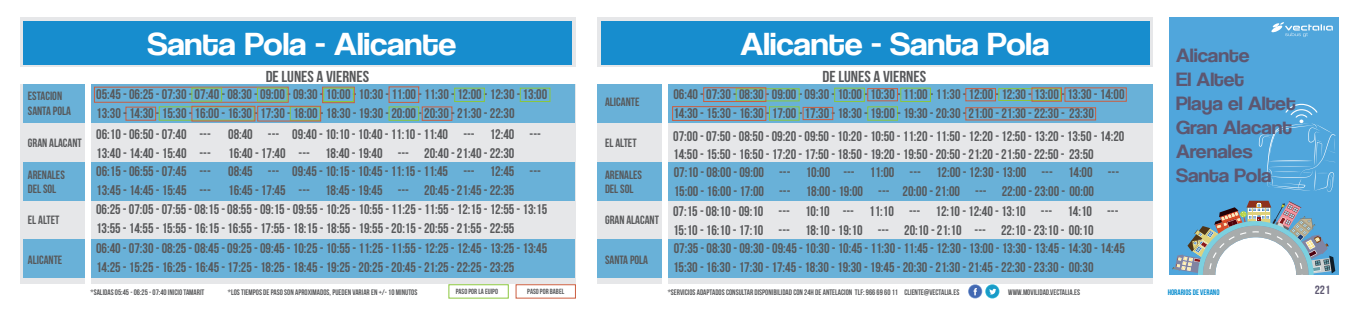
<style>
.page{position:relative;width:1364px;height:309px;background:#fff}
.page>*{position:absolute;margin:0;border:0;box-sizing:border-box;transform-origin:0 0}
.t1{font:33px "Coolvetica Rg";color:#fff;scale:1.09 1}
.t2{font:20px/24px "Coolvetica Rg";color:#5d5771;scale:1.08 1}
.t3{font:15.9px "Bebas Neue";color:#57585a;scale:1.07 1}
.t4{font:14px/19px "Bebas Neue";color:#57585a}
.t5{font:12px/14.4px "Bebas Neue";color:#57585a}
.t6{font:12px "Bebas Neue";color:#5d5771;scale:1.08 1}
.t7{font:8px "Bebas Neue";color:#57585a}
.t8{font:8px "Bebas Neue";color:#0089cd}
.t9{font:7.5px "Bebas Neue";color:#57585a}
</style>
<div class="page">
<svg style="left:968px;top:284px;width:14px;height:14px"></svg>
<div style="left:968px;top:285px;width:13px;height:13px;background:#4268b2;border-radius:50%"></div>
<svg style="left:973px;top:288px;width:4px;height:7px"></svg>
<svg style="left:985px;top:284px;width:14px;height:14px"></svg>
<div style="left:986px;top:285px;width:12px;height:13px;background:#199bc8;border-radius:50%"></div>
<svg style="left:989px;top:289px;width:7px;height:5px"></svg>
<div style="left:1168px;top:17px;width:170px;height:280px;background:#50a6dc"></div>
<svg style="left:1271px;top:22px;width:61px;height:15px"></svg>
<svg style="left:1258px;top:104px;width:77px;height:88px"></svg>
<img style="left:1172px;top:201px;width:163px;height:74px">
<div style="left:1166px;top:275px;width:177px;height:23px;background:#fff"></div>
<div style="left:20px;top:84px;width:555px;height:199px;background:#e6e7e9"></div>
<div style="left:20px;top:17px;width:555px;height:50px;background:linear-gradient(to right,#e6e7e9,#e6e7e9)"></div>
<div style="left:24px;top:84px;width:551px;height:39px;background:#69b1d8"></div>
<div style="left:24px;top:21px;width:548px;height:43px;background:#178dce"></div>
<div style="left:24px;top:162px;width:551px;height:39px;background:#69b1d8"></div>
<div style="left:24px;top:239px;width:551px;height:39px;background:#69b1d8"></div>
<div style="left:85px;top:70px;width:6px;height:217px;background:#fff"></div>
<div style="left:94px;top:87px;width:195px;height:16px;border:1px solid #cb5d3f"></div>
<div style="left:125px;top:107px;width:31px;height:14px;border:1px solid #cb5d3f"></div>
<div style="left:422px;top:106px;width:30px;height:15px;border:1px solid #cb5d3f"></div>
<div style="left:388px;top:86px;width:31px;height:17px;border:1px solid #cb5d3f"></div>
<div style="left:322px;top:87px;width:33px;height:16px;border:1px solid #cb5d3f"></div>
<div style="left:515px;top:284px;width:61px;height:15px;border:1px solid #cb5d3f"></div>
<div style="left:448px;top:284px;width:61px;height:15px;border:1px solid #8bc63e"></div>
<div style="left:597px;top:84px;width:555px;height:199px;background:#e6e7e9"></div>
<div style="left:597px;top:84px;width:555px;height:39px;background:#69b1d8"></div>
<div style="left:597px;top:162px;width:555px;height:39px;background:#69b1d8"></div>
<div style="left:597px;top:239px;width:555px;height:39px;background:#69b1d8"></div>
<div style="left:662px;top:70px;width:5px;height:217px;background:#fff"></div>
<div style="left:867px;top:106px;width:31px;height:15px;border:1px solid #8bc63e"></div>
<svg style="left:597px;top:17px;width:555px;height:50px;background:#c8dae5"></svg>
<div style="left:600px;top:21px;width:549px;height:43px;background:#178dce"></div>
<div style="left:454px;top:88px;width:31px;height:14px;border:1px solid #8bc63e"></div>
<div style="left:323px;top:88px;width:31px;height:14px;border:1px solid #8bc63e"></div>
<div style="left:257px;top:88px;width:31px;height:14px;border:1px solid #8bc63e"></div>
<div style="left:191px;top:88px;width:31px;height:14px;border:1px solid #8bc63e"></div>
<div style="left:998px;top:88px;width:63px;height:13px;border:1px solid #8bc63e"></div>
<div style="left:769px;top:106px;width:30px;height:15px;border:1px solid #8bc63e"></div>
<div style="left:900px;top:88px;width:31px;height:14px;border:1px solid #8bc63e"></div>
<div style="left:834px;top:88px;width:31px;height:14px;border:1px solid #8bc63e"></div>
<div style="left:735px;top:88px;width:64px;height:13px;border:1px solid #8bc63e"></div>
<div style="left:1064px;top:87px;width:62px;height:15px;border:1px solid #cb5d3f"></div>
<div style="left:1031px;top:87px;width:31px;height:15px;border:1px solid #cb5d3f"></div>
<div style="left:520px;top:88px;width:30px;height:14px;border:1px solid #8bc63e"></div>
<div style="left:388px;top:106px;width:31px;height:15px;border:1px solid #8bc63e"></div>
<div style="left:290px;top:106px;width:30px;height:15px;border:1px solid #8bc63e"></div>
<div style="left:159px;top:106px;width:96px;height:15px;border:1px solid #8bc63e"></div>
<div style="left:257px;top:106px;width:64px;height:16px;border:1px solid #cb5d3f"></div>
<div style="left:191px;top:106px;width:64px;height:16px;border:1px solid #cb5d3f"></div>
<div style="left:672px;top:106px;width:94px;height:15px;border:1px solid #cb5d3f"></div>
<div style="left:703px;top:87px;width:63px;height:15px;border:1px solid #cb5d3f"></div>
<div style="left:965px;top:107px;width:131px;height:13px;border:1px solid #cb5d3f"></div>
<div style="left:802px;top:107px;width:31px;height:13px;border:1px solid #cb5d3f"></div>
<div style="left:965px;top:88px;width:31px;height:13px;border:1px solid #cb5d3f"></div>
<div style="left:867px;top:88px;width:31px;height:13px;border:1px solid #cb5d3f"></div>
<p class="t5" style="left:28px;top:89px;width:45px">ESTACION<br>SANTA POLA</p>
<p class="t5" style="left:28px;top:136px;width:55px">GRAN ALACANT</p>
<p class="t5" style="left:28px;top:167px;width:38px">ARENALES<br>DEL SOL</p>
<p class="t5" style="left:28px;top:213px;width:33px">EL ALTET</p>
<p class="t5" style="left:28px;top:252px;width:36px">ALICANTE</p>
<h1 class="t1" style="left:147px;top:24px;width:285px">Santa Pola - Alicante</h1>
<p class="t4" style="left:96px;top:85px;width:452px">05:45 - 06:25 - 07:30 - 07:40 - 08:30 - 09:00 - 09:30 - 10:00 - 10:30 - 11:00 - 11:30 - 12:00 - 12:30 - 13:00</p>
<h1 class="t1" style="left:740px;top:24px;width:285px">Alicante - Santa Pola</h1>
<p class="t3" style="left:266px;top:67px;width:98px">DE LUNES A VIERNES</p>
<p class="t3" style="left:822px;top:67px;width:98px">DE LUNES A VIERNES</p>
<p class="t4" style="left:673px;top:104px;width:422px">14:30 - 15:30 - 16:30 - 17:00 - 17:30 - 18:30 - 19:00 - 19:30 - 20:30 - 21:00 - 21:30 - 22:30 - 23:30</p>
<p class="t4" style="left:673px;top:85px;width:452px">06:40 - 07:30 - 08:30 - 09:00 - 09:30 - 10:00 - 10:30 - 11:00 - 11:30 - 12:00 - 12:30 - 13:00 - 13:30 - 14:00</p>
<p class="t5" style="left:605px;top:94px;width:36px">ALICANTE</p>
<p class="t5" style="left:605px;top:136px;width:33px">EL ALTET</p>
<p class="t4" style="left:96px;top:104px;width:420px">13:30 - 14:30 - 15:30 - 16:00 - 16:30 - 17:30 - 18:00 - 18:30 - 19:30 - 20:00 - 20:30 - 21:30 - 22:30</p>
<p class="t4" style="left:96px;top:124px;width:452px">06:10 - 06:50 - 07:40 --- 08:40 --- 09:40 - 10:10 - 10:40 - 11:10 - 11:40 --- 12:40 --- 13:40 - 14:40 - 15:40 --- 16:40 - 17:40 --- 18:40 - 19:40 --- 20:40 - 21:40 - 22:30<br>06:15 - 06:55 - 07:45 --- 08:45 --- 09:45 - 10:15 - 10:45 - 11:15 - 11:45 --- 12:45 --- 13:45 - 14:45 - 15:45 --- 16:45 - 17:45 --- 18:45 - 19:45 --- 20:45 - 21:45 - 22:35<br>06:25 - 07:05 - 07:55 - 08:15 - 08:55 - 09:15 - 09:55 - 10:25 - 10:55 - 11:25 - 11:55 - 12:15 - 12:55 - 13:15<br>13:55 - 14:55 - 15:55 - 16:15 - 16:55 - 17:55 - 18:15 - 18:55 - 19:55 - 20:15 - 20:55 - 21:55 - 22:55<br>06:40 - 07:30 - 08:25 - 08:45 - 09:25 - 09:45 - 10:25 - 10:55 - 11:25 - 11:55 - 12:25 - 12:45 - 13:25 - 13:45<br>14:25 - 15:25 - 16:25 - 16:45 - 17:25 - 18:25 - 18:45 - 19:25 - 20:25 - 20:45 - 21:25 - 22:25 - 23:25</p>
<p class="t4" style="left:673px;top:126px;width:452px">07:00 - 07:50 - 08:50 - 09:20 - 09:50 - 10:20 - 10:50 - 11:20 - 11:50 - 12:20 - 12:50 - 13:20 - 13:50 - 14:20<br>14:50 - 15:50 - 16:50 - 17:20 - 17:50 - 18:50 - 19:20 - 19:50 - 20:50 - 21:20 - 21:50 - 22:50 - 23:50</p>
<p class="t4" style="left:673px;top:163px;width:447px">07:10 - 08:00 - 09:00 --- 10:00 --- 11:00 --- 12:00 - 12:30 - 13:00 --- 14:00 ---<br>15:00 - 16:00 - 17:00 --- 18:00 - 19:00 --- 20:00 - 21:00 --- 22:00 - 23:00 - 00:00</p>
<p class="t5" style="left:605px;top:167px;width:38px">ARENALES<br>DEL SOL</p>
<p class="t4" style="left:673px;top:202px;width:453px;line-height:18.5px">07:15 - 08:10 - 09:10 --- 10:10 --- 11:10 --- 12:10 - 12:40 - 13:10 --- 14:10 --- 15:10 - 16:10 - 17:10 --- 18:10 - 19:10 --- 20:10 - 21:10 --- 22:10 - 23:10 - 00:10<br>07:35 - 08:30 - 09:30 - 09:45 - 10:30 - 10:45 - 11:30 - 11:45 - 12:30 - 13:00 - 13:30 - 13:45 - 14:30 - 14:45<br>15:30 - 16:30 - 17:30 - 17:45 - 18:30 - 19:30 - 19:45 - 20:30 - 21:30 - 21:45 - 22:30 - 23:30 - 00:30</p>
<p class="t5" style="left:605px;top:213px;width:55px">GRAN ALACANT</p>
<p class="t5" style="left:605px;top:252px;width:45px">SANTA POLA</p>
<h2 class="t2" style="left:1176px;top:43px;width:112px">Alicante<br>El Altet<br>Playa el Altet<br>Gran Alacant<br>Arenales<br>Santa Pola</h2>
<p class="t7" style="left:91px;top:288px;width:115px">*SALIDAS 05:45 - 06:25 - 07:40 INICIO TAMARIT</p>
<p class="t7" style="left:228px;top:288px;width:191px">*LOS TIEMPOS DE PASO SON APROXIMADOS, PUEDEN VARIAR EN +/- 10 MINUTOS</p>
<p class="t7" style="left:667px;top:288px;width:293px">*SERVICIOS ADAPTADOS CONSULTAR DISPONIBILIDAD CON 24H DE ANTELACION TLF: 966 69 60 11 CLIENTE@VECTALIA.ES</p>
<p class="t7" style="left:1008px;top:288px;width:73px">WWW.MOVILIDAD.VECTALIA.ES</p>
<p class="t6" style="left:1314px;top:283px;width:16px">221</p>
<p class="t9" style="left:456px;top:288px;width:44px">PASO POR LA EUIPO</p>
<p class="t9" style="left:527px;top:288px;width:39px">PASO POR BABEL</p>
<p class="t8" style="left:1167px;top:288px;width:53px">HORARIOS DE VERANO</p>
</div>
